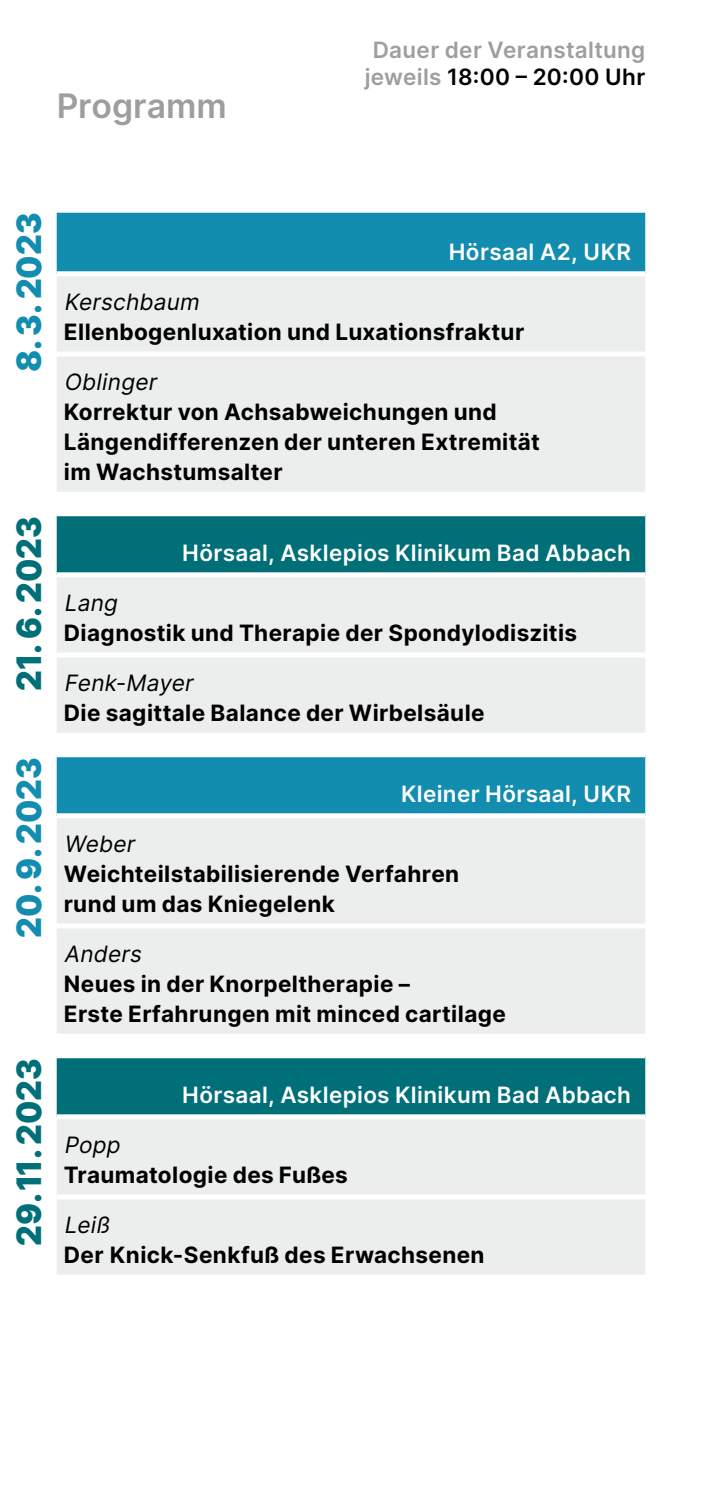
<style>
.page{position:relative;width:702px;height:1489px;background:#fff}
.page>*{position:absolute;margin:0;border:0;box-sizing:border-box;transform-origin:0 0}
.t1{font:900 33.75px "Inter";letter-spacing:.005em;color:#006f78;scale:.95 1}
.t2{font:900 33.75px "Inter";letter-spacing:.005em;color:#128daf;scale:.95 1}
.t3{font:600 33.75px "Inter";color:#9c9e9f}
.t4{font:700 22.5px/30px "Inter";letter-spacing:.015em;color:#000}
.t5{font:600 22.5px "Inter";letter-spacing:.015em;color:#fff}
.t6{font:italic 22.5px "Inter";color:#000}
.t7{font:600 22.5px/27px "Inter";letter-spacing:.015em;color:#9c9e9f;text-align:center}
.s1{color:#000}
</style>
<div class="page">
<div style="left:57px;top:213px;width:588px;height:58px;background:#128daf"></div>
<div style="left:57px;top:276px;width:588px;height:998px;background:#eceded"></div>
<svg style="left:57px;top:496px;width:588px;height:15px"></svg>
<svg style="left:57px;top:516px;width:588px;height:598px;background:#a8cbd0"></svg>
<div style="left:57px;top:351px;width:588px;height:5px;background:#fff"></div>
<div style="left:57px;top:491px;width:588px;height:5px;background:#fff"></div>
<div style="left:57px;top:511px;width:588px;height:5px;background:#fff"></div>
<div style="left:57px;top:572px;width:588px;height:5px;background:#fff"></div>
<div style="left:57px;top:652px;width:588px;height:5px;background:#fff"></div>
<div style="left:57px;top:732px;width:588px;height:5px;background:#fff"></div>
<div style="left:57px;top:752px;width:588px;height:5px;background:#fff"></div>
<div style="left:57px;top:813px;width:588px;height:5px;background:#fff"></div>
<div style="left:57px;top:923px;width:588px;height:5px;background:#fff"></div>
<div style="left:57px;top:1033px;width:588px;height:5px;background:#fff"></div>
<div style="left:57px;top:1053px;width:588px;height:5px;background:#fff"></div>
<div style="left:57px;top:1114px;width:588px;height:5px;background:#fff"></div>
<div style="left:57px;top:1194px;width:588px;height:5px;background:#fff"></div>
<h1 class="t3" style="left:57px;top:80px;width:172px">Programm</h1>
<p class="t7" style="left:365px;top:36px;width:282px">Dauer der Veranstaltung jeweils <span class="s1">18:00 – 20:00 Uhr</span></p>
<h1 class="t2" style="left:3px;top:372px;width:169px;rotate:-90deg">8. 3. 2023</h1>
<h1 class="t1" style="left:3px;top:690px;width:185px;rotate:-90deg">21. 6. 2023</h1>
<h1 class="t2" style="left:3px;top:937px;width:192px;rotate:-90deg">20. 9. 2023</h1>
<h1 class="t1" style="left:3px;top:1245px;width:199px;rotate:-90deg">29. 11. 2023</h1>
<p class="t5" style="left:448px;top:235px;width:184px">Hörsaal A2, UKR</p>
<p class="t6" style="left:64px;top:285px;width:142px">Kerschbaum</p>
<p class="t4" style="left:64px;top:316px;width:462px">Ellenbogenluxation und Luxationsfraktur</p>
<p class="t6" style="left:64px;top:365px;width:100px">Oblinger</p>
<p class="t4" style="left:64px;top:396px;width:477px">Korrektur von Achsabweichungen und<br>Längendifferenzen der unteren Extremität im Wachstumsalter</p>
<p class="t5" style="left:182px;top:535px;width:450px">Hörsaal, Asklepios Klinikum Bad Abbach</p>
<p class="t6" style="left:64px;top:586px;width:60px">Lang</p>
<p class="t4" style="left:64px;top:617px;width:515px">Diagnostik und Therapie der Spondylodiszitis</p>
<p class="t6" style="left:64px;top:666px;width:136px">Fenk-Mayer</p>
<p class="t4" style="left:64px;top:697px;width:422px">Die sagittale Balance der Wirbelsäule</p>
<p class="t5" style="left:401px;top:776px;width:231px">Kleiner Hörsaal, UKR</p>
<p class="t6" style="left:64px;top:827px;width:78px">Weber</p>
<p class="t4" style="left:64px;top:857px;width:397px">Weichteilstabilisierende Verfahren rund um das Kniegelenk</p>
<p class="t6" style="left:64px;top:937px;width:84px">Anders</p>
<p class="t4" style="left:64px;top:968px;width:443px">Neues in der Knorpeltherapie –<br>Erste Erfahrungen mit minced cartilage</p>
<p class="t5" style="left:182px;top:1077px;width:450px">Hörsaal, Asklepios Klinikum Bad Abbach</p>
<p class="t6" style="left:64px;top:1128px;width:63px">Popp</p>
<p class="t4" style="left:64px;top:1158px;width:285px">Traumatologie des Fußes</p>
<p class="t6" style="left:64px;top:1208px;width:52px">Leiß</p>
<p class="t4" style="left:64px;top:1238px;width:422px">Der Knick-Senkfuß des Erwachsenen</p>
</div>
